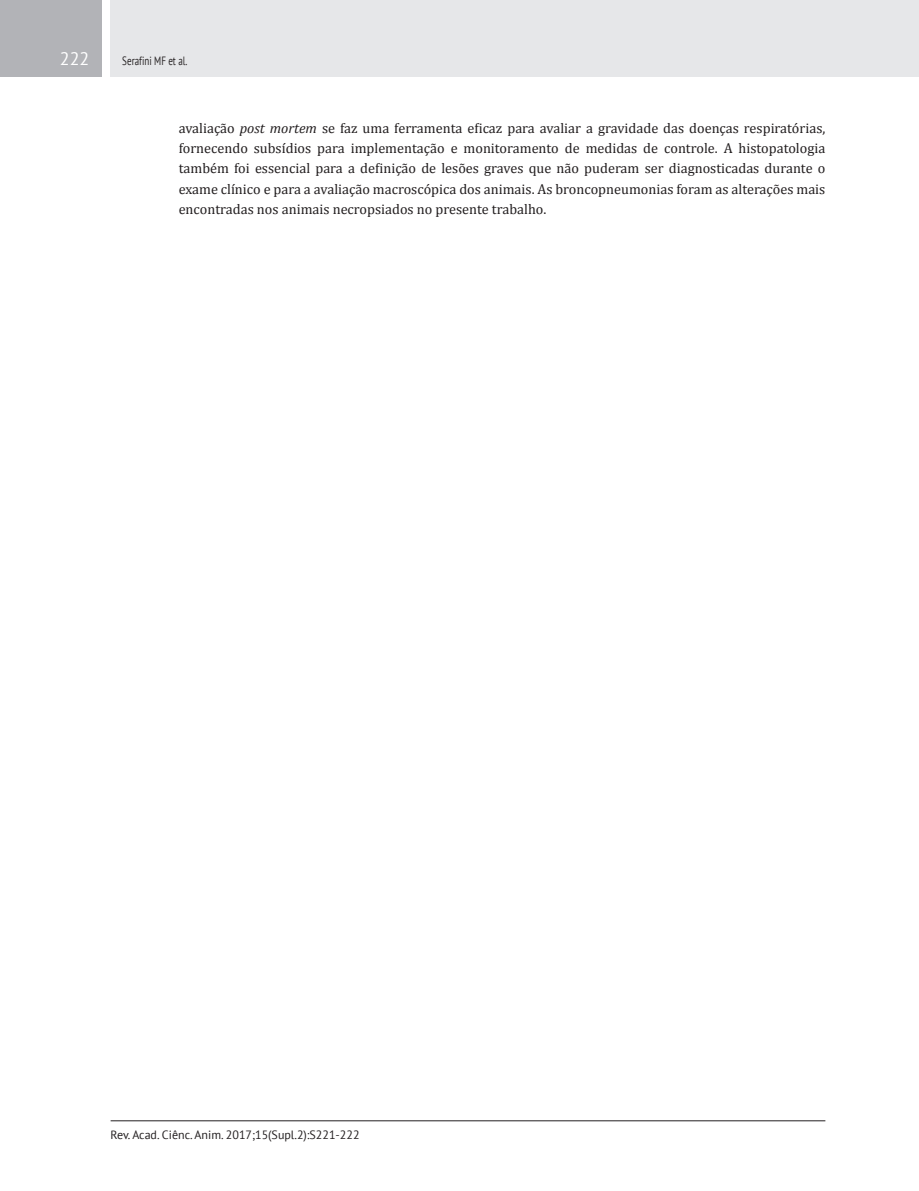
<style>
.page{position:relative;width:919px;height:1191px;background:#fff}
.page>*{position:absolute;margin:0;border:0;box-sizing:border-box;transform-origin:0 0}
.Número_de_páginas{font:18px "PT Sans";color:#fff}
.Texto_-_Resumo{font:14.25px/20.2px "Cambria";color:#231f20;text-align:justify}
.Rodapé{font:12px "PT Sans";color:#231f20}
.Cabeçalho{font:12px "PT Sans";color:#231f20;scale:.75 1}
.s1{font-style:italic}
</style>
<div class="page">
<div style="left:111px;top:0;width:807px;height:77px;background:#e6e7e9"></div>
<div style="left:0;top:0;width:102px;height:77px;background:#b2b3b7"></div>
<hr style="left:111px;top:1120px;width:714px;height:1px;background:#231f20">
<p class="Número_de_páginas" style="left:60px;top:47px;width:31px">222</p>
<p class="Cabeçalho" style="left:122px;top:53px;width:88px">Serafini MF et al.</p>
<p class="Texto_-_Resumo" style="left:179px;top:118px;width:648px">avaliação <span class="s1">post mortem</span> se faz uma ferramenta eficaz para avaliar a gravidade das doenças respiratórias, fornecendo subsídios para implementação e monitoramento de medidas de controle. A histopatologia também foi essencial para a definição de lesões graves que não puderam ser diagnosticadas durante o exame clínico e para a avaliação macroscópica dos animais. As broncopneumonias foram as alterações mais encontradas nos animais necropsiados no presente trabalho.</p>
<p class="Rodapé" style="left:111px;top:1126px;width:250px">Rev. Acad. Ciênc. Anim. 2017;15(Supl.2):S221-222</p>
</div>
